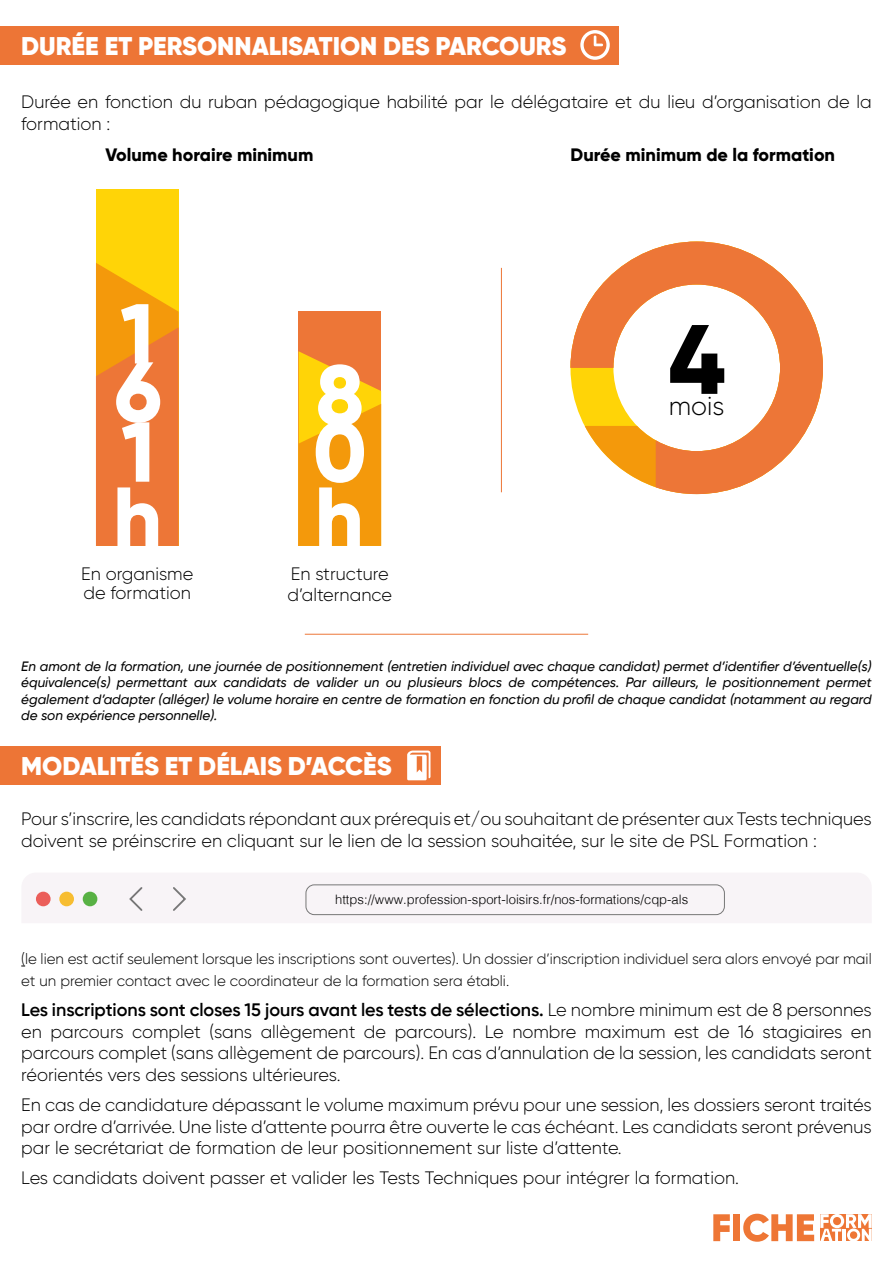
<style>
.page{position:relative;width:893px;height:1263px;background:#fff}
.page>*{position:absolute;margin:0;border:0;box-sizing:border-box;transform-origin:0 0}
.t1{font:800 98.4px "Gilroy";color:#000}
.t2{font:800 84.75px "Gilroy";color:#fff}
.t3{font:300 26.1px "Gilroy";color:#000}
.t4{font:900 25.5px "Gilroy";color:#fff}
.t5{font:300 18px/21.6px "Gilroy";color:#000}
.t6{font:800 18px "Gilroy";color:#000}
.t7{font:300 15px/21.6px "Gilroy";color:#000}
.t8{font:italic 500 13.5px/16.2px "Gilroy";color:#000;text-align:justify}
.t9{font:300 13.05px "Helvetica";color:#000}
.s1{font-weight:600}
</style>
<div class="page">
<svg style="left:570px;top:242px;width:253px;height:252px"></svg>
<div style="left:96px;top:190px;width:83px;height:356px;background:#ffd407"></div>
<svg style="left:96px;top:263px;width:83px;height:283px;background:#f08628"></svg>
<div style="left:298px;top:312px;width:83px;height:234px;background:#ed7637"></div>
<svg style="left:298px;top:351px;width:83px;height:195px;background:#f6a50e"></svg>
<hr style="left:501px;top:268px;width:1px;height:224px;background:#ed7637">
<hr style="left:305px;top:634px;width:283px;height:1px;background:#ed7637">
<div style="left:22px;top:873px;width:849px;height:50px;background:#f8f4f7"></div>
<div style="left:305px;top:884px;width:420px;height:31px;border:1px solid #777;border-radius:8px"></div>
<svg style="left:713px;top:1214px;width:17px;height:27px"></svg>
<div style="left:733px;top:1214px;width:7px;height:27px;background:#ee7635"></div>
<svg style="left:743px;top:1214px;width:71px;height:28px"></svg>
<svg style="left:820px;top:1214px;width:52px;height:27px"></svg>
<div style="left:0;top:27px;width:618px;height:38px;background:#ed7536"></div>
<div style="left:0;top:746px;width:440px;height:38px;background:#ed7536"></div>
<svg style="left:580px;top:30px;width:30px;height:30px"></svg>
<svg style="left:407px;top:750px;width:23px;height:30px"></svg>
<h3 class="t4" style="left:21px;top:30px;width:547px">DURÉE ET PERSONNALISATION DES PARCOURS</h3>
<p class="t5" style="left:21px;top:91px;width:852px">Durée en fonction du ruban pédagogique habilité par le délégataire et du lieu d’organisation de la formation :</p>
<p class="t6" style="left:105px;top:143px;width:210px">Volume horaire minimum</p>
<p class="t6" style="left:570px;top:143px;width:266px">Durée minimum de la formation</p>
<h2 class="t2" style="left:120px;top:280px;width:36px">1</h2>
<h2 class="t2" style="left:114px;top:339px;width:49px">6</h2>
<h2 class="t2" style="left:316px;top:342px;width:50px">8</h2>
<h2 class="t2" style="left:121px;top:399px;width:36px">1</h2>
<h2 class="t2" style="left:313px;top:399px;width:55px">0</h2>
<h2 class="t2" style="left:113px;top:464px;width:51px">h</h2>
<h2 class="t2" style="left:314px;top:464px;width:51px">h</h2>
<p class="t5" style="left:81px;top:564px;width:114px;line-height:19px">En organisme de formation</p>
<p class="t5" style="left:288px;top:562px;width:106px">En structure d’alternance</p>
<h1 class="t1" style="left:668px;top:297px;width:59px">4</h1>
<h3 class="t3" style="left:669px;top:390px;width:57px">mois</h3>
<p class="t8" style="left:21px;top:658px;width:852px">En amont de la formation, une journée de positionnement (entretien individuel avec chaque candidat) permet d’identifier d’éventuelle(s) équivalence(s) permettant aux candidats de valider un ou plusieurs blocs de compétences. Par ailleurs, le positionnement permet également d’adapter (alléger) le volume horaire en centre de formation en fonction du profil de chaque candidat (notamment au regard de son expérience personnelle).</p>
<h3 class="t4" style="left:21px;top:750px;width:372px">MODALITÉS ET DÉLAIS D’ACCÈS</h3>
<p class="t5" style="left:21px;top:808px;width:852px">Pour s’inscrire, les candidats répondant aux prérequis et/ou souhaitant de présenter aux Tests techniques doivent se préinscrire en cliquant sur le lien de la session souhaitée, sur le site de PSL Formation :</p>
<p class="t9" style="left:335px;top:888px;width:355px">https://www.profession-sport-loisirs.fr/nos-formations/cqp-als</p>
<p class="t7" style="left:21px;top:948px;width:852px">(le lien est actif seulement lorsque les inscriptions sont ouvertes). Un dossier d’inscription individuel sera alors envoyé par mail et un premier contact avec le coordinateur de la formation sera établi.</p>
<p class="t5" style="left:21px;top:999px;width:852px;text-align:justify"><span class="s1">Les inscriptions sont closes 15 jours avant les tests de sélections.</span> Le nombre minimum est de 8 personnes en parcours complet (sans allègement de parcours). Le nombre maximum est de 16 stagiaires en parcours complet (sans allègement de parcours). En cas d’annulation de la session, les candidats seront réorientés vers des sessions ultérieures.</p>
<p class="t5" style="left:21px;top:1094px;width:852px;text-align:justify">En cas de candidature dépassant le volume maximum prévu pour une session, les dossiers seront traités par ordre d’arrivée. Une liste d’attente pourra être ouverte le cas échéant. Les candidats seront prévenus par le secrétariat de formation de leur positionnement sur liste d’attente.</p>
<p class="t5" style="left:21px;top:1167px;width:719px">Les candidats doivent passer et valider les Tests Techniques pour intégrer la formation.</p>
</div>
